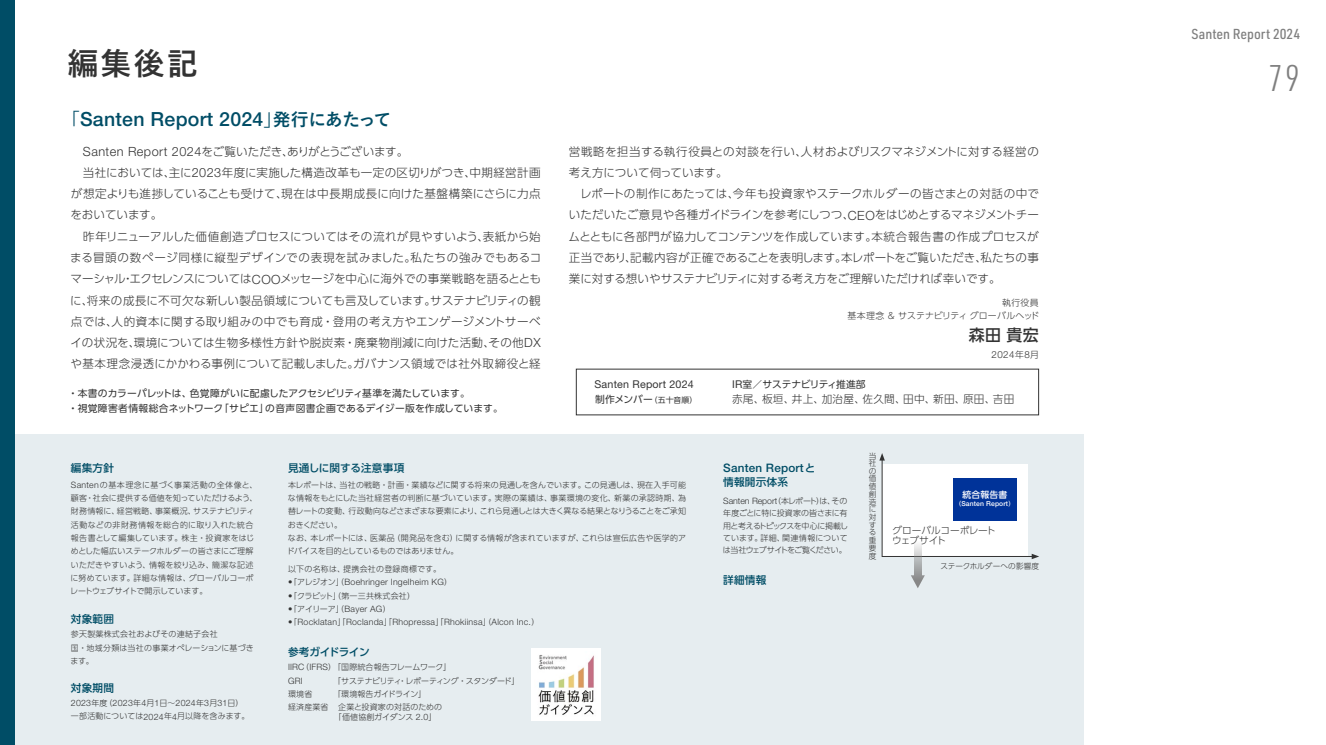
<style>
.page{position:relative;width:1326px;height:745px;background:#fff}
.page>*{position:absolute;margin:0;border:0;box-sizing:border-box;transform-origin:0 0}
.t1{font:300 36.38px "URWDIN Cond";color:#7f7f7f}
.t2{font:700 31px "Yu Go Pr 6 N";color:#333}
.t3{font:500 19.5px "Helvetica Neue LT Std";letter-spacing:.015em;color:#004d66}
.t4{font:500 16px "UD Shin Go Pro";color:#333}
.t5{font:500 14.12px "URWDIN Semi Cond";color:#7f7f7f}
.t6{font:500 11.75px "Helvetica Neue LT Std";letter-spacing:.02em;color:#004d66}
.t7{font:300 11.5px/21.2px "UD Shin Go Pro";letter-spacing:.01em;color:#333}
.t8{font:10.75px "Helvetica Neue LT Std";letter-spacing:.02em;color:#333}
.t9{font:300 10.62px "UD Shin Go Pro";letter-spacing:.02em;color:#333}
.t10{font:500 10.62px "UD Shin Go Pro";letter-spacing:.02em;color:#004d66}
.t11{font:500 10.62px "UD Shin Go Pro";color:#004d66}
.t12{font:500 10.62px "UD Shin Go Pro";letter-spacing:-.035em;color:#004d66}
.t13{font:9.75px/15.5px "UD Shin Go Pro";letter-spacing:.01em;color:#333}
.t14{font:9.75px "UD Shin Go Pro";letter-spacing:-.04em;color:#333}
.t15{font:300 9.75px "Helvetica Neue LT Std";color:#333}
.t16{font:300 9.62px/10.6px "UD Shin Go Pro";letter-spacing:-.01em;color:#333}
.t17{font:300 8.88px/13.2px "UD Shin Go Pro";letter-spacing:.035em;color:#333}
.t18{font:500 8.88px "UD Shin Go Pro";letter-spacing:.02em;color:#fff}
.t19{font:300 8.75px "Helvetica Neue LT Std";letter-spacing:.025em;color:#333}
.t20{font:300 8.75px "Helvetica Neue LT Std";letter-spacing:-.005em;color:#333}
.t21{font:300 8px/13.2px "UD Shin Go Pro";letter-spacing:.01em;color:#333}
.t22{font:300 8px/13.2px "UD Shin Go Pro";letter-spacing:.03em;color:#333}
.t23{font:300 8px "UD Shin Go Pro";letter-spacing:-.01em;color:#333}
.t24{font:300 8px "UD Shin Go Pro";letter-spacing:-.045em;color:#333}
.t25{font:300 7.62px/7.6px "UD Shin Go Pro";letter-spacing:.02em;color:#333;text-align:justify}
.t26{font:500 6.75px "Helvetica Neue LT Std";letter-spacing:.02em;color:#fff}
.s1{font-family:"Yu Go Pr 6 N";font-weight:700;font-size:17.75px}
.s2{font-family:"Helvetica Neue LT Std";font-size:12.62px}
.s3{font-family:"UD Shin Go Pro";font-size:8.88px}
.s4{font-size:7.75px}
.s5{font-family:"Helvetica Neue LT Std";font-size:8.75px}
.s6{font-family:"UD Shin Go Pro";font-size:8px}
.s7{font-family:"Helvetica Neue LT Std";font-size:10.75px}
.s8{font-family:"UD Shin Go Pro";font-size:10.62px}
.s9{font-family:"UD Shin Go Pro";font-size:6.12px}
</style>
<div class="page">
<div style="left:14px;top:434px;width:1070px;height:310px;background:#e6edf0"></div>
<svg style="left:879px;top:453px;width:160px;height:106px"></svg>
<div style="left:952px;top:477px;width:64px;height:43px;background:#039"></div>
<svg style="left:914px;top:536px;width:7px;height:39px"></svg>
<svg style="left:911px;top:575px;width:13px;height:13px"></svg>
<div style="left:531px;top:647px;width:70px;height:73px;background:#fff"></div>
<img style="left:538px;top:655px;width:56px;height:60px">
<div style="left:0;top:0;width:14px;height:744px;background:#004d66"></div>
<h2 class="t2" style="left:67px;top:46px;width:132px">編集後記</h2>
<h3 class="t3" style="left:62px;top:108px;width:330px"><span class="s1">「</span>Santen Report 2024<span class="s1">」発行にあたって</span></h3>
<p class="t7" style="left:70px;top:140px;width:472px;text-indent:13px"><span class="s2">Santen Report 2024</span>をご覧いただき、ありがとうございます。<br>　当社においては、主に<span class="s2">2023</span>年度に実施した構造改革も一定の区切りがつき、中期経営計画が想定よりも進捗していることも受けて、現在は中長期成長に向けた基盤構築にさらに力点をおいています。<br>　昨年リニューアルした価値創造プロセスについてはその流れが見やすいよう、表紙から始まる冒頭の数ページ同様に縦型デザインでの表現を試みました。私たちの強みでもあるコマーシャル・エクセレンスについては<span class="s2">COO</span>メッセージを中心に海外での事業戦略を語るとともに、将来の成長に不可欠な新しい製品領域についても言及しています。サステナビリティの観点では、人的資本に関する取り組みの中でも育成・登用の考え方やエンゲージメントサーベイの状況を、環境については生物多様性方針や脱炭素・廃棄物削減に向けた活動、その他<span class="s2">DX</span>や基本理念浸透にかかわる事例について記載しました。ガバナンス領域では社外取締役と経</p>
<p class="t7" style="left:568px;top:140px;width:472px">営戦略を担当する執行役員との対談を行い、人材およびリスクマネジメントに対する経営の考え方について伺っています。<br>　レポートの制作にあたっては、今年も投資家やステークホルダーの皆さまとの対話の中でいただいたご意見や各種ガイドラインを参考にしつつ、<span class="s2">CEO</span>をはじめとするマネジメントチームとともに各部門が協力してコンテンツを作成しています。本統合報告書の作成プロセスが正当であり、記載内容が正確であることを表明します。本レポートをご覧いただき、私たちの事業に対する想いやサステナビリティに対する考え方をご理解いただければ幸いです。</p>
<p class="t17" style="left:847px;top:295px;width:202px;text-indent:155px">執行役員　基本理念＆サステナビリティグローバルヘッド</p>
<h3 class="t4" style="left:968px;top:321px;width:71px">森田貴宏</h3>
<p class="t15" style="left:991px;top:348px;width:49px">2024<span class="s3">年</span>8<span class="s3">月</span></p>
<p class="t13" style="left:68px;top:385px;width:436px">・本書のカラーパレットは、色覚障がいに配慮したアクセシビリティ基準を満たしています。<br>・視覚障害者情報総合ネットワーク「サピエ」の音声図書企画であるデイジー版を作成しています。</p>
<p class="t8" style="left:594px;top:377px;width:101px">Santen Report 2024</p>
<p class="t13" style="left:595px;top:391px;width:104px">制作メンバー<span class="s4">（五十音順）</span></p>
<p class="t10" style="left:71px;top:459px;width:45px">編集方針</p>
<p class="t21" style="left:70px;top:477px;width:189px"><span class="s5">Santen</span>の基本理念に基づく事業活動の全体像と、顧客・社会に提供する価値を知っていただけるよう、財務情報に、経営戦略、事業概況、サステナビリティ活動などの非財務情報を総合的に取り入れた統合報告書として編集しています。株主・投資家をはじめとした幅広いステークホルダーの皆さまにご理解いただきやすいよう、情報を絞り込み、簡潔な記述に努めています。詳細な情報は、グローバルコーポレートウェブサイトで開示しています。</p>
<p class="t10" style="left:71px;top:610px;width:45px">対象範囲</p>
<p class="t22" style="left:71px;top:627px;width:185px">参天製薬株式会社およびその連結子会社<br>国・地域分類は当社の事業オペレーションに基づきます。</p>
<p class="t10" style="left:71px;top:679px;width:45px">対象期間</p>
<p class="t19" style="left:71px;top:697px;width:174px">2023<span class="s6">年度（</span>2023<span class="s6">年</span>4<span class="s6">月</span>1<span class="s6">日～</span>2024<span class="s6">年</span>3<span class="s6">月</span>31<span class="s6">日）</span></p>
<p class="t21" style="left:71px;top:709px;width:180px">一部活動については<span class="s5">2024</span>年<span class="s5">4</span>月以降を含みます。</p>
<p class="t11" style="left:288px;top:459px;width:118px">見通しに関する注意事項</p>
<p class="t21" style="left:287px;top:477px;width:401px">本レポートは、当社の戦略・計画・業績などに関する将来の見通しを含んでいます。この見通しは、現在入手可能な情報をもとにした当社経営者の判断に基づいています。実際の業績は、事業環境の変化、新薬の承認時期、為替レートの変動、行政動向などさまざまな要素により、これら見通しとは大きく異なる結果となりうることをご承知おきください。<br>なお、本レポートには、医薬品（開発品を含む）に関する情報が含まれていますが、これらは宣伝広告や医学的アドバイスを目的としているものではありません。</p>
<p class="t22" style="left:288px;top:561px;width:154px">以下の名称は、提携会社の登録商標です。</p>
<p class="t19" style="left:288px;top:576px;width:166px">•<span class="s6">「アレジオン」（</span>Boehringer Ingelheim KG<span class="s6">）</span></p>
<p class="t22" style="left:288px;top:588px;width:128px"><span class="s5">•</span>「クラビット」（第一三共株式会社）</p>
<p class="t21" style="left:288px;top:601px;width:104px"><span class="s5">•</span>「アイリーア」（<span class="s5">Bayer AG</span>）</p>
<p class="t19" style="left:288px;top:616px;width:253px">•<span class="s6">「</span>Rocklatan<span class="s6">」「</span>Roclanda<span class="s6">」「</span>Rhopressa<span class="s6">」「</span>Rhokiinsa<span class="s6">」（</span>Alcon Inc.<span class="s6">）</span></p>
<p class="t12" style="left:288px;top:642px;width:83px">参考ガイドライン</p>
<p class="t23" style="left:288px;top:660px;width:164px"><span class="s5">IIRC</span>（<span class="s5">IFRS</span>）「国際統合報告フレームワーク」</p>
<p class="t19" style="left:288px;top:674px;width:16px">GRI</p>
<p class="t24" style="left:333px;top:673px;width:188px">「サステナビリティ・レポーティング・スタンダード」</p>
<p class="t21" style="left:288px;top:686px;width:26px">環境省</p>
<p class="t21" style="left:288px;top:686px;width:156px;text-indent:45px">「環境報告ガイドライン」<br>経済産業省 企業と投資家の対話のための</p>
<p class="t23" style="left:334px;top:710px;width:104px">「価値協創ガイダンス <span class="s5">2.0</span>」</p>
<p class="t14" style="left:732px;top:376px;width:135px"><span class="s7">IR</span>室／サステナビリティ推進部</p>
<p class="t9" style="left:732px;top:390px;width:284px">赤尾、板垣、井上、加治屋、佐久間、田中、新田、原田、吉田</p>
<p class="t6" style="left:723px;top:460px;width:94px">Santen Report<span class="s8">と</span></p>
<p class="t10" style="left:723px;top:473px;width:66px">情報開示体系</p>
<p class="t20" style="left:723px;top:495px;width:126px">Santen Report<span class="s6">（本レポート）は、その</span></p>
<p class="t21" style="left:723px;top:506px;width:127px;line-height:12.4px;text-align:justify">年度ごとに特に投資家の皆さまに有用と考えるトピックスを中心に掲載しています。詳細、関連情報については当社ウェブサイトをご覧ください。</p>
<p class="t10" style="left:723px;top:571px;width:45px">詳細情報</p>
<p class="t25" style="left:868px;top:451px;width:9px">当社の価値創造に対する重要度</p>
<p class="t18" style="left:962px;top:487px;width:46px">統合報告書</p>
<p class="t26" style="left:955px;top:499px;width:61px"><span class="s9">（</span>Santen Report<span class="s9">）</span></p>
<p class="t16" style="left:892px;top:524px;width:105px">グローバルコーポレートウェブサイト</p>
<p class="t25" style="left:940px;top:561px;width:100px">ステークホルダーへの影響度</p>
<p class="t5" style="left:1191px;top:25px;width:110px">Santen Report 2024</p>
<h1 class="t1" style="left:1267px;top:55px;width:33px">79</h1>
</div>
